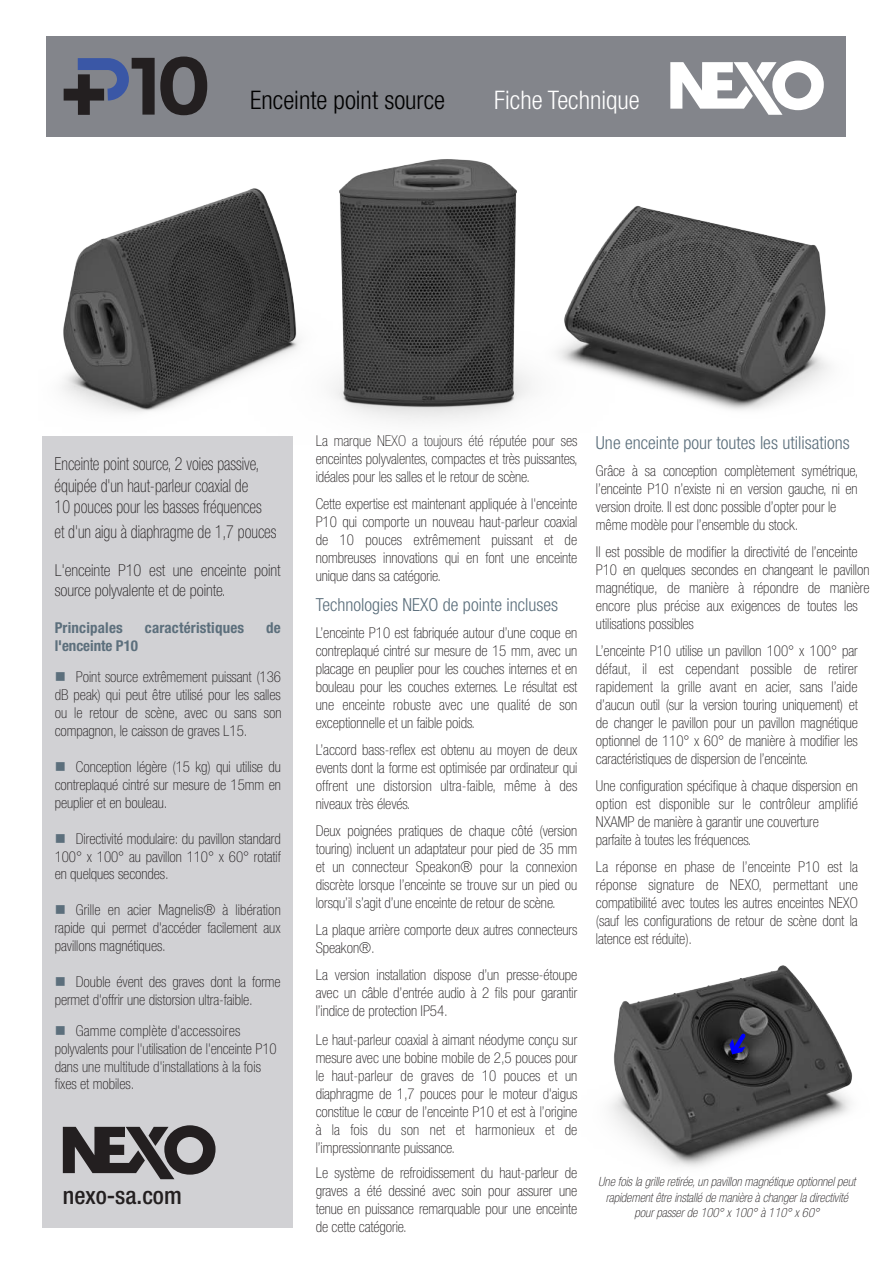
<style>
.page{position:relative;width:893px;height:1263px;background:#fff}
.page>*{position:absolute;margin:0;border:0;box-sizing:border-box;transform-origin:0 0}
.t1{font:300 condensed 25.65px "Helvetica Neue LT Pro";color:#000}
.t2{font:300 condensed 25.65px "Helvetica Neue LT Pro";color:#fff}
.t3{font:500 condensed 24px "Helvetica Neue LT Pro";color:#231f20}
.t4{font:100 condensed 18px/21.6px "Helvetica Neue LT Pro";color:#231f20;scale:.89 1}
.t5{font:300 condensed 18px "Helvetica Neue LT Pro";color:#5c6f7c}
.t6{font:100 condensed 16.5px/19.8px "Helvetica Neue LT Pro";color:#231f20}
.t7{font:100 condensed 15px/18px "Helvetica Neue LT Pro";letter-spacing:-.005em;color:#231f20;text-align:justify}
.t8{font:700 condensed 15px "Helvetica Neue LT Pro";letter-spacing:.01em;color:#5c6f7c}
.t9{font:italic 100 condensed 12.75px/15.3px "Helvetica Neue LT Pro";letter-spacing:-.005em;color:#231f20;text-align:center}
.s1{color:#5c6f7c}
</style>
<div class="page">
<div style="left:42px;top:435px;width:251px;height:792px;background:#d1d1d4"></div>
<svg style="left:63px;top:1125px;width:153px;height:54px"></svg>
<div style="left:46px;top:36px;width:800px;height:100px;background:#83858b"></div>
<svg style="left:670px;top:61px;width:154px;height:53px"></svg>
<img style="left:610px;top:965px;width:243px;height:202px">
<svg style="left:729px;top:1030px;width:20px;height:26px"></svg>
<img style="left:42px;top:114px;width:804px;height:322px">
<div style="left:64px;top:89px;width:40px;height:12px;background:#231f20"></div>
<svg style="left:66px;top:56px;width:141px;height:59px"></svg>
<h1 class="t1" style="left:250px;top:85px;width:196px">Enceinte point source</h1>
<h1 class="t2" style="left:494px;top:85px;width:147px">Fiche Technique</h1>
<p class="t4" style="left:55px;top:454px;width:234px">Enceinte point source, 2 voies passive, équipée d'un haut-parleur coaxial de<br>10 pouces pour les basses fréquences</p>
<p class="t4" style="left:55px;top:521px;width:251px">et d'un aigu à diaphragme de 1,7 pouces</p>
<p class="t6" style="left:55px;top:561px;width:227px">L'enceinte P10 est une enceinte point source polyvalente et de pointe.</p>
<p class="t8" style="left:55px;top:619px;width:70px">Principales</p>
<p class="t8" style="left:145px;top:619px;width:101px">caractéristiques</p>
<p class="t8" style="left:266px;top:619px;width:16px">de</p>
<p class="t8" style="left:55px;top:637px;width:85px">l'enceinte P10</p>
<p class="t7" style="left:55px;top:668px;width:228px"><span class="s1">■</span> Point source extrêmement puissant (136 dB peak) qui peut être utilisé pour les salles ou le retour de scène, avec ou sans son compagnon, le caisson de graves L15.</p>
<p class="t7" style="left:55px;top:758px;width:228px"><span class="s1">■</span> Conception légère (15 kg) qui utilise du contreplaqué cintré sur mesure de 15mm en peuplier et en bouleau.</p>
<p class="t7" style="left:55px;top:830px;width:228px"><span class="s1">■</span> Directivité modulaire: du pavillon standard 100° x 100° au pavillon 110° x 60° rotatif en quelques secondes.</p>
<p class="t7" style="left:55px;top:902px;width:228px"><span class="s1">■</span> Grille en acier Magnelis® à libération rapide qui permet d'accéder facilement aux pavillons magnétiques.</p>
<p class="t7" style="left:55px;top:973px;width:228px"><span class="s1">■</span> Double évent des graves dont la forme permet d'offrir une distorsion ultra-faible.</p>
<p class="t7" style="left:55px;top:1022px;width:223px;text-align:left"><span class="s1">■</span> Gamme complète d'accessoires polyvalents pour l'utilisation de l'enceinte P10 dans une multitude d'installations à la fois fixes et mobiles.</p>
<h2 class="t3" style="left:63px;top:1181px;width:120px">nexo-sa.com</h2>
<p class="t7" style="left:316px;top:432px;width:264px">La marque NEXO a toujours été réputée pour ses enceintes polyvalentes, compactes et très puissantes, idéales pour les salles et le retour de scène.</p>
<p class="t7" style="left:316px;top:495px;width:263px">Cette expertise est maintenant appliquée à l'enceinte P10 qui comporte un nouveau haut-parleur coaxial de 10 pouces extrêmement puissant et de nombreuses innovations qui en font une enceinte unique dans sa catégorie.</p>
<p class="t5" style="left:316px;top:594px;width:244px">Technologies NEXO de pointe incluses</p>
<p class="t7" style="left:316px;top:624px;width:263px">L’enceinte P10 est fabriquée autour d’une coque en contreplaqué cintré sur mesure de 15 mm, avec un placage en peuplier pour les couches internes et en bouleau pour les couches externes. Le résultat est une enceinte robuste avec une qualité de son exceptionnelle et un faible poids.</p>
<p class="t7" style="left:316px;top:741px;width:263px">L’accord bass-reflex est obtenu au moyen de deux events dont la forme est optimisée par ordinateur qui offrent une distorsion ultra-faible, même à des niveaux très élevés.</p>
<p class="t7" style="left:316px;top:822px;width:263px">Deux poignées pratiques de chaque côté (version touring) incluent un adaptateur pour pied de 35 mm et un connecteur Speakon® pour la connexion discrète lorsque l’enceinte se trouve sur un pied ou lorsqu’il s’agit d’une enceinte de retour de scène.</p>
<p class="t7" style="left:316px;top:921px;width:263px">La plaque arrière comporte deux autres connecteurs<br>Speakon®.</p>
<p class="t7" style="left:316px;top:966px;width:263px">La version installation dispose d’un presse-étoupe avec un câble d’entrée audio à 2 fils pour garantir l’indice de protection IP54.</p>
<p class="t7" style="left:316px;top:1031px;width:263px">Le haut-parleur coaxial à aimant néodyme conçu sur mesure avec une bobine mobile de 2,5 pouces pour le haut-parleur de graves de 10 pouces et un diaphragme de 1,7 pouces pour le moteur d'aigus constitue le cœur de l’enceinte P10 et est à l’origine à la fois du son net et harmonieux et de l’impressionnante puissance.</p>
<p class="t7" style="left:316px;top:1164px;width:263px">Le système de refroidissement du haut-parleur de graves a été dessiné avec soin pour assurer une tenue en puissance remarquable pour une enceinte de cette catégorie.</p>
<p class="t5" style="left:596px;top:432px;width:255px">Une enceinte pour toutes les utilisations</p>
<p class="t7" style="left:596px;top:462px;width:264px;text-align:left">Grâce à sa conception complètement symétrique, l’enceinte P10 n’existe ni en version gauche, ni en version droite. Il est donc possible d’opter pour le même modèle pour l’ensemble du stock.</p>
<p class="t7" style="left:596px;top:543px;width:275px;text-align:left">Il est possible de modifier la directivité de l’enceinte P10 en quelques secondes en changeant le pavillon magnétique, de manière à répondre de manière encore plus précise aux exigences de toutes les utilisations possibles</p>
<p class="t7" style="left:596px;top:642px;width:263px">L’enceinte P10 utilise un pavillon 100° x 100° par défaut, il est cependant possible de retirer rapidement la grille avant en acier, sans l’aide d’aucun outil (sur la version touring uniquement) et de changer le pavillon pour un pavillon magnétique optionnel de 110° x 60° de manière à modifier les caractéristiques de dispersion de l’enceinte.</p>
<p class="t7" style="left:596px;top:777px;width:263px;text-align:left">Une configuration spécifique à chaque dispersion en option est disponible sur le contrôleur amplifié NXAMP de manière à garantir une couverture parfaite à toutes les fréquences.</p>
<p class="t7" style="left:596px;top:858px;width:263px">La réponse en phase de l’enceinte P10 est la réponse signature de NEXO, permettant une compatibilité avec toutes les autres enceintes NEXO (sauf les configurations de retour de scène dont la latence est réduite).</p>
<p class="t9" style="left:598px;top:1175px;width:259px">Une fois la grille retirée, un pavillon magnétique optionnel peut rapidement être installé de manière à changer la directivité pour passer de 100° x 100° à 110° x 60°</p>
</div>
